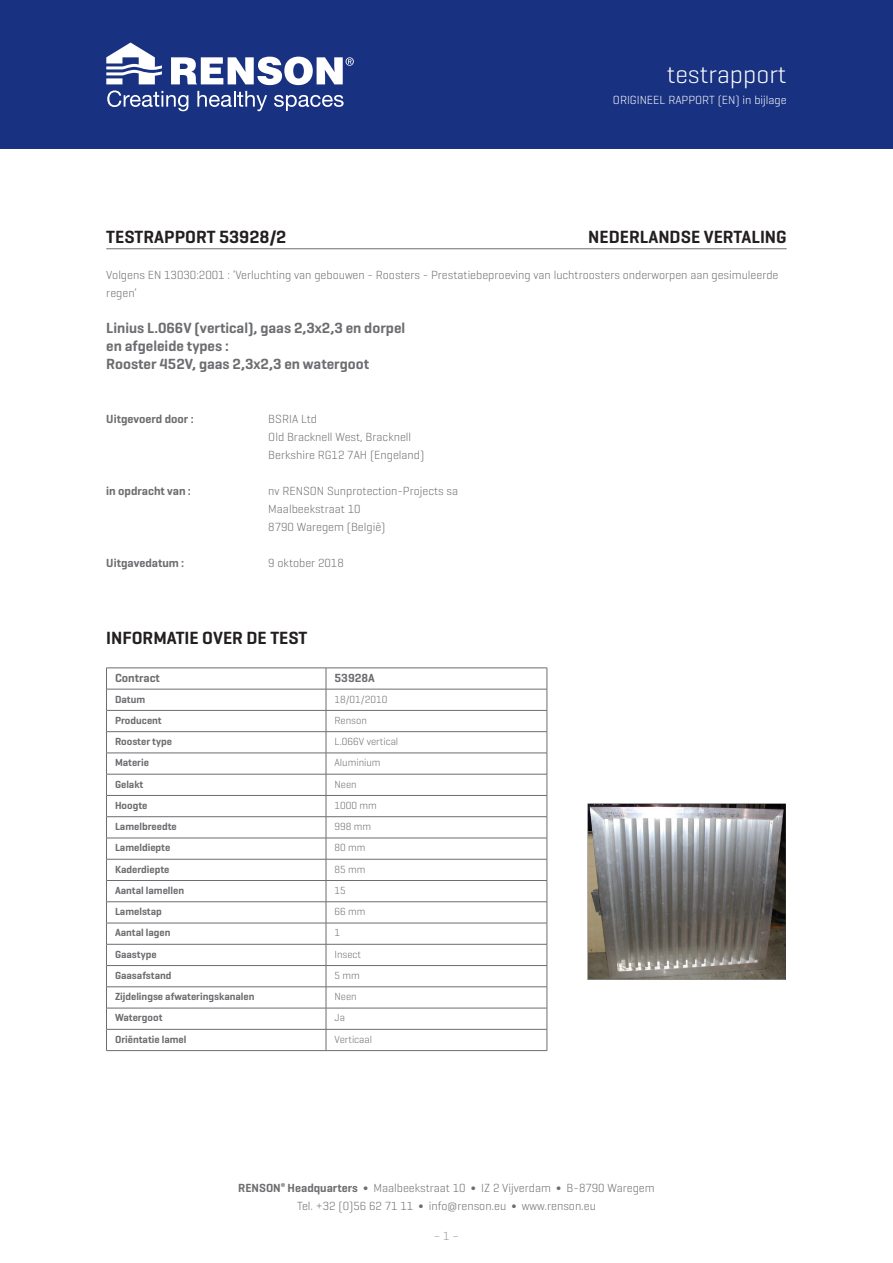
<style>
.page{position:relative;width:893px;height:1263px;background:#fff}
.page>*{position:absolute;margin:0;border:0;box-sizing:border-box;transform-origin:0 0}
.Titel_2{font:300 25.5px "Geogrotesque";color:#fff}
.Text_Body{font:600 18px "Geogrotesque";color:#231f20}
.Text_Body-2{font:600 15px "Geogrotesque";color:#6c6d70}
.Text_Body-3{font:300 12px/18px "Geogrotesque";color:#6c6d70;text-align:center}
.Text_Body-4{font:600 12px "Geogrotesque";color:#6c6d70}
.Text_Body-5{font:300 12px "Geogrotesque";color:#fff}
.Tabeltekst{font:600 12px "Geogrotesque";color:#6c6d70}
.t1{font:300 12px "Geogrotesque";color:#939598}
.Tabeltekst-2{font:600 10.5px "Geogrotesque";color:#6c6d70}
.Tabeltekst-3{font:300 10.5px "Geogrotesque";color:#6c6d70}
.s1{font-weight:600}
</style>
<div class="page">
<div style="left:0;top:0;width:893px;height:149px;background:#183181"></div>
<svg style="left:106px;top:43px;width:248px;height:68px"></svg>
<img style="left:587px;top:803px;width:199px;height:177px">
<hr style="left:106px;top:248px;width:681px;height:1px;background:#6c6d70">
<hr style="left:106px;top:668px;width:220px;height:1px;background:#6c6d70">
<hr style="left:326px;top:668px;width:221px;height:1px;background:#6c6d70">
<hr style="left:106px;top:689px;width:220px;height:1px;background:#6c6d70">
<hr style="left:326px;top:689px;width:221px;height:1px;background:#6c6d70">
<hr style="left:106px;top:710px;width:220px;height:1px;background:#6c6d70">
<hr style="left:326px;top:710px;width:221px;height:1px;background:#6c6d70">
<hr style="left:106px;top:731px;width:220px;height:1px;background:#6c6d70">
<hr style="left:326px;top:731px;width:221px;height:1px;background:#6c6d70">
<hr style="left:106px;top:753px;width:220px;height:1px;background:#6c6d70">
<hr style="left:326px;top:753px;width:221px;height:1px;background:#6c6d70">
<hr style="left:106px;top:774px;width:220px;height:1px;background:#6c6d70">
<hr style="left:326px;top:774px;width:221px;height:1px;background:#6c6d70">
<hr style="left:106px;top:795px;width:220px;height:1px;background:#6c6d70">
<hr style="left:326px;top:795px;width:221px;height:1px;background:#6c6d70">
<hr style="left:106px;top:816px;width:220px;height:1px;background:#6c6d70">
<hr style="left:326px;top:816px;width:221px;height:1px;background:#6c6d70">
<hr style="left:106px;top:838px;width:220px;height:1px;background:#6c6d70">
<hr style="left:326px;top:838px;width:221px;height:1px;background:#6c6d70">
<hr style="left:106px;top:859px;width:220px;height:1px;background:#6c6d70">
<hr style="left:326px;top:859px;width:221px;height:1px;background:#6c6d70">
<hr style="left:106px;top:880px;width:220px;height:1px;background:#6c6d70">
<hr style="left:326px;top:880px;width:221px;height:1px;background:#6c6d70">
<hr style="left:106px;top:901px;width:220px;height:1px;background:#6c6d70">
<hr style="left:326px;top:901px;width:221px;height:1px;background:#6c6d70">
<hr style="left:106px;top:923px;width:220px;height:1px;background:#6c6d70">
<hr style="left:326px;top:923px;width:221px;height:1px;background:#6c6d70">
<hr style="left:106px;top:944px;width:220px;height:1px;background:#6c6d70">
<hr style="left:326px;top:944px;width:221px;height:1px;background:#6c6d70">
<hr style="left:106px;top:965px;width:220px;height:1px;background:#6c6d70">
<hr style="left:326px;top:965px;width:221px;height:1px;background:#6c6d70">
<hr style="left:106px;top:986px;width:220px;height:1px;background:#6c6d70">
<hr style="left:326px;top:986px;width:221px;height:1px;background:#6c6d70">
<hr style="left:106px;top:1008px;width:220px;height:1px;background:#6c6d70">
<hr style="left:326px;top:1008px;width:221px;height:1px;background:#6c6d70">
<hr style="left:106px;top:1029px;width:220px;height:1px;background:#6c6d70">
<svg style="left:106px;top:669px;width:1px;height:381px"></svg>
<hr style="left:326px;top:1029px;width:221px;height:1px;background:#6c6d70">
<svg style="left:326px;top:668px;width:1px;height:382px"></svg>
<svg style="left:547px;top:668px;width:1px;height:382px"></svg>
<hr style="left:106px;top:1050px;width:220px;height:1px;background:#6c6d70">
<hr style="left:326px;top:1050px;width:221px;height:1px;background:#6c6d70">
<p class="Titel_2" style="left:667px;top:59px;width:121px">testrapport</p>
<p class="Text_Body-5" style="left:613px;top:92px;width:175px">ORIGINEEL RAPPORT (EN) in bijlage</p>
<p class="Text_Body" style="left:106px;top:226px;width:182px">TESTRAPPORT 53928/2</p>
<p class="Text_Body" style="left:588px;top:226px;width:200px">NEDERLANDSE VERTALING</p>
<p class="Text_Body-3" style="left:106px;top:266px;width:674px;text-align:left">Volgens EN 13030:2001 : ‘Verluchting van gebouwen - Roosters - Prestatiebeproeving van luchtroosters onderworpen aan gesimuleerde regen’</p>
<p class="Text_Body-2" style="left:106px;top:319px;width:300px">Linius L.066V (vertical), gaas 2,3x2,3 en dorpel</p>
<p class="Text_Body-2" style="left:106px;top:337px;width:124px">en afgeleide types :</p>
<p class="Text_Body-2" style="left:106px;top:355px;width:264px">Rooster 452V, gaas 2,3x2,3 en watergoot</p>
<p class="Text_Body-4" style="left:106px;top:412px;width:89px">Uitgevoerd door :</p>
<p class="Text_Body-3" style="left:268px;top:410px;width:50px">BSRIA Ltd</p>
<p class="Text_Body-3" style="left:268px;top:428px;width:144px">Old Bracknell West, Bracknell</p>
<p class="Text_Body-3" style="left:268px;top:446px;width:158px">Berkshire RG12 7AH (Engeland)</p>
<p class="Text_Body-4" style="left:106px;top:484px;width:86px">in opdracht van :</p>
<p class="Text_Body-3" style="left:268px;top:482px;width:191px">nv RENSON Sunprotection-Projects sa</p>
<p class="Text_Body-3" style="left:268px;top:500px;width:94px">Maalbeekstraat 10</p>
<p class="Text_Body-3" style="left:268px;top:518px;width:119px">8790 Waregem (België)</p>
<p class="Text_Body-4" style="left:106px;top:556px;width:79px">Uitgavedatum :</p>
<p class="Text_Body-3" style="left:268px;top:554px;width:77px">9 oktober 2018</p>
<p class="Text_Body" style="left:106px;top:626px;width:203px">INFORMATIE OVER DE TEST</p>
<p class="Tabeltekst" style="left:115px;top:671px;width:46px">Contract</p>
<p class="Tabeltekst" style="left:334px;top:671px;width:42px">53928A</p>
<p class="Tabeltekst-2" style="left:115px;top:692px;width:32px">Datum</p>
<p class="Tabeltekst-3" style="left:334px;top:692px;width:54px">18/01/2010</p>
<p class="Tabeltekst-2" style="left:115px;top:714px;width:48px">Producent</p>
<p class="Tabeltekst-3" style="left:334px;top:714px;width:34px">Renson</p>
<p class="Tabeltekst-2" style="left:115px;top:735px;width:59px">Rooster type</p>
<p class="Tabeltekst-3" style="left:334px;top:735px;width:65px">L.066V vertical</p>
<p class="Tabeltekst-2" style="left:115px;top:756px;width:36px">Materie</p>
<p class="Tabeltekst-3" style="left:334px;top:756px;width:48px">Aluminium</p>
<p class="Tabeltekst-2" style="left:115px;top:777px;width:30px">Gelakt</p>
<p class="Tabeltekst-3" style="left:334px;top:777px;width:24px">Neen</p>
<p class="Tabeltekst-2" style="left:115px;top:799px;width:34px">Hoogte</p>
<p class="Tabeltekst-3" style="left:334px;top:799px;width:44px">1000 mm</p>
<p class="Tabeltekst-2" style="left:115px;top:820px;width:63px">Lamelbreedte</p>
<p class="Tabeltekst-3" style="left:334px;top:820px;width:38px">998 mm</p>
<p class="Tabeltekst-2" style="left:115px;top:841px;width:57px">Lameldiepte</p>
<p class="Tabeltekst-3" style="left:334px;top:841px;width:32px">80 mm</p>
<p class="Tabeltekst-2" style="left:115px;top:862px;width:56px">Kaderdiepte</p>
<p class="Tabeltekst-3" style="left:334px;top:862px;width:32px">85 mm</p>
<p class="Tabeltekst-2" style="left:115px;top:884px;width:71px">Aantal lamellen</p>
<p class="Tabeltekst-3" style="left:334px;top:884px;width:13px">15</p>
<p class="Tabeltekst-2" style="left:115px;top:905px;width:48px">Lamelstap</p>
<p class="Tabeltekst-3" style="left:334px;top:905px;width:32px">66 mm</p>
<p class="Tabeltekst-2" style="left:115px;top:926px;width:57px">Aantal lagen</p>
<p class="Tabeltekst-3" style="left:334px;top:926px;width:7px">1</p>
<p class="Tabeltekst-2" style="left:115px;top:947px;width:43px">Gaastype</p>
<p class="Tabeltekst-3" style="left:334px;top:947px;width:28px">Insect</p>
<p class="Tabeltekst-2" style="left:115px;top:969px;width:58px">Gaasafstand</p>
<p class="Tabeltekst-3" style="left:334px;top:969px;width:27px">5 mm</p>
<p class="Tabeltekst-2" style="left:115px;top:990px;width:141px">Zijdelingse afwateringskanalen</p>
<p class="Tabeltekst-3" style="left:334px;top:990px;width:24px">Neen</p>
<p class="Tabeltekst-2" style="left:115px;top:1011px;width:49px">Watergoot</p>
<p class="Tabeltekst-3" style="left:334px;top:1011px;width:12px">Ja</p>
<p class="Tabeltekst-2" style="left:115px;top:1032px;width:73px">Oriëntatie lamel</p>
<p class="Tabeltekst-3" style="left:334px;top:1032px;width:39px">Verticaal</p>
<p class="Text_Body-3" style="left:238px;top:1179px;width:418px"><span class="s1">RENSON</span><sup>®</sup> <span class="s1">Headquarters</span> ∫ Maalbeekstraat 10 ∫ IZ 2 Vijverdam ∫ B-8790 Waregem<br>Tel. +32 (0)56 62 71 11 ∫ info@renson.eu ∫ www.renson.eu</p>
<p class="t1" style="left:434px;top:1228px;width:27px">– 1 –</p>
</div>
